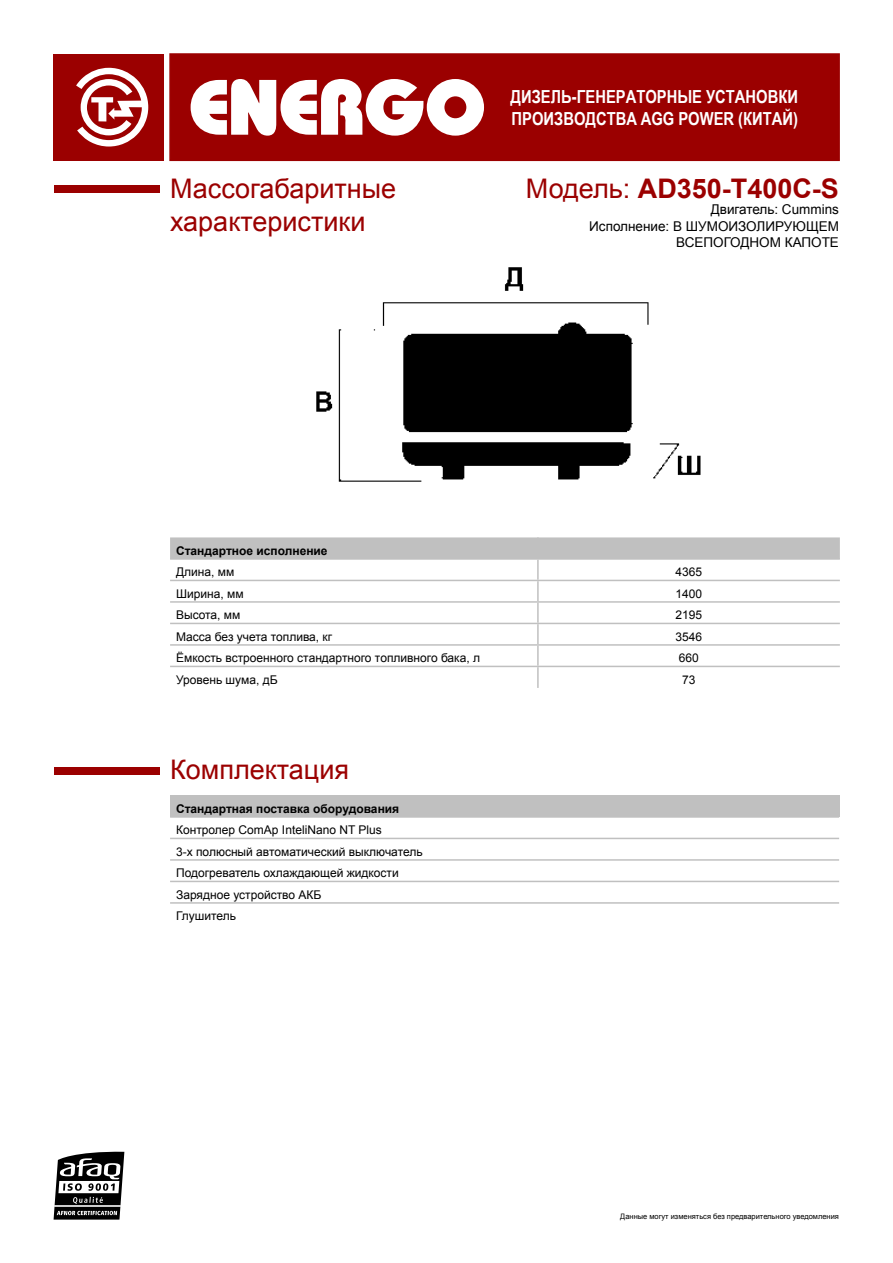
<style>
.page{position:relative;width:893px;height:1263px;background:#fff}
.page>*{position:absolute;margin:0;border:0;box-sizing:border-box;transform-origin:0 0}
.t1{font:27px/32.4px "Arial";color:#9b0000}
.t2{font:700 27px "Arial";color:#9b0000}
.t3{font:700 18px/21.6px "Arial Narrow";color:#fff}
.t4{font:13.5px/16.2px "Arial";color:#000;text-align:right}
.t5{font:12px/21.5px "Arial";color:#000}
.t6{font:700 12px "Arial";color:#000}
.t7{font:7.5px "Arial";color:#000}
.s1{font-weight:400}
</style>
<div class="page">
<div style="left:54px;top:54px;width:110px;height:106px;background:#9b0000"></div>
<svg style="left:76px;top:68px;width:72px;height:79px"></svg>
<div style="left:169px;top:53px;width:671px;height:108px;background:#9b0000;border:2px solid #9b0000"></div>
<svg style="left:191px;top:79px;width:293px;height:57px"></svg>
<svg style="left:54px;top:1151px;width:70px;height:68px"></svg>
<hr style="left:55px;top:1205px;width:65px;height:1px;background:#fff">
<div style="left:54px;top:186px;width:106px;height:7px;background:#9b0000"></div>
<div style="left:170px;top:537px;width:670px;height:21px;background:#c0c0c0"></div>
<hr style="left:537px;top:537px;width:2px;height:21px;background:#c0c0c0">
<hr style="left:170px;top:558px;width:368px;height:2px;background:#c0c0c0">
<hr style="left:538px;top:558px;width:302px;height:2px;background:#c0c0c0">
<hr style="left:537px;top:560px;width:2px;height:20px;background:#c0c0c0">
<hr style="left:170px;top:580px;width:368px;height:1px;background:#c0c0c0">
<hr style="left:538px;top:580px;width:302px;height:1px;background:#c0c0c0">
<hr style="left:537px;top:581px;width:2px;height:20px;background:#c0c0c0">
<hr style="left:170px;top:601px;width:368px;height:2px;background:#c0c0c0">
<hr style="left:538px;top:601px;width:302px;height:2px;background:#c0c0c0">
<hr style="left:537px;top:603px;width:2px;height:20px;background:#c0c0c0">
<hr style="left:170px;top:623px;width:368px;height:1px;background:#c0c0c0">
<hr style="left:538px;top:623px;width:302px;height:1px;background:#c0c0c0">
<hr style="left:537px;top:624px;width:2px;height:20px;background:#c0c0c0">
<hr style="left:170px;top:644px;width:368px;height:2px;background:#c0c0c0">
<hr style="left:538px;top:644px;width:302px;height:2px;background:#c0c0c0">
<hr style="left:537px;top:646px;width:2px;height:20px;background:#c0c0c0">
<hr style="left:170px;top:666px;width:368px;height:1px;background:#c0c0c0">
<hr style="left:538px;top:666px;width:302px;height:1px;background:#c0c0c0">
<hr style="left:537px;top:667px;width:2px;height:21px;background:#c0c0c0">
<img style="left:316px;top:267px;width:385px;height:215px">
<div style="left:54px;top:767px;width:106px;height:7px;background:#9b0000"></div>
<div style="left:170px;top:795px;width:669px;height:22px;background:#c0c0c0"></div>
<hr style="left:170px;top:816px;width:669px;height:2px;background:#c0c0c0">
<hr style="left:170px;top:838px;width:669px;height:1px;background:#c0c0c0">
<hr style="left:170px;top:859px;width:669px;height:2px;background:#c0c0c0">
<hr style="left:170px;top:881px;width:669px;height:1px;background:#c0c0c0">
<hr style="left:170px;top:902px;width:669px;height:2px;background:#c0c0c0">
<h1 class="t1" style="left:170px;top:172px;width:228px">Массогабаритные характеристики</h1>
<h2 class="t3" style="left:511px;top:85px;width:289px">ДИЗЕЛЬ-ГЕНЕРАТОРНЫЕ УСТАНОВКИ<br>ПРОИЗВОДСТВА AGG POWER (КИТАЙ)</h2>
<h1 class="t2" style="left:526px;top:170px;width:314px"><span class="s1">Модель:</span> AD350-T400C-S</h1>
<p class="t4" style="left:589px;top:202px;width:251px">Двигатель: Cummins<br>Исполнение: В ШУМОИЗОЛИРУЮЩЕМ<br>ВСЕПОГОДНОМ КАПОТЕ</p>
<p class="t6" style="left:176px;top:542px;width:153px">Стандартное исполнение</p>
<p class="t5" style="left:176px;top:561px;width:60px">Длина, мм</p>
<p class="t5" style="left:675px;top:561px;width:28px">4365</p>
<p class="t5" style="left:176px;top:583px;width:69px">Ширина, мм</p>
<p class="t5" style="left:675px;top:583px;width:28px">1400</p>
<p class="t5" style="left:176px;top:604px;width:66px">Высота, мм</p>
<p class="t5" style="left:675px;top:604px;width:28px">2195</p>
<p class="t5" style="left:176px;top:626px;width:158px">Масса без учета топлива, кг</p>
<p class="t5" style="left:675px;top:626px;width:28px">3546</p>
<p class="t5" style="left:176px;top:647px;width:306px">Ёмкость встроенного стандартного топливного бака, л</p>
<p class="t5" style="left:679px;top:647px;width:22px">660</p>
<p class="t5" style="left:176px;top:669px;width:103px">Уровень шума, дБ</p>
<p class="t5" style="left:682px;top:669px;width:15px">73</p>
<h1 class="t1" style="left:170px;top:754px;width:181px">Комплектация</h1>
<p class="t6" style="left:176px;top:800px;width:225px">Стандартная поставка оборудования</p>
<p class="t5" style="left:176px;top:819px;width:248px">Контролер ComAp InteliNano NT Plus<br>3-х полюсный автоматический выключатель<br>Подогреватель охлаждающей жидкости<br>Зарядное устройство АКБ<br>Глушитель</p>
<p class="t7" style="left:620px;top:1211px;width:220px">Данные могут изменяться без предварительного уведомления</p>
</div>
